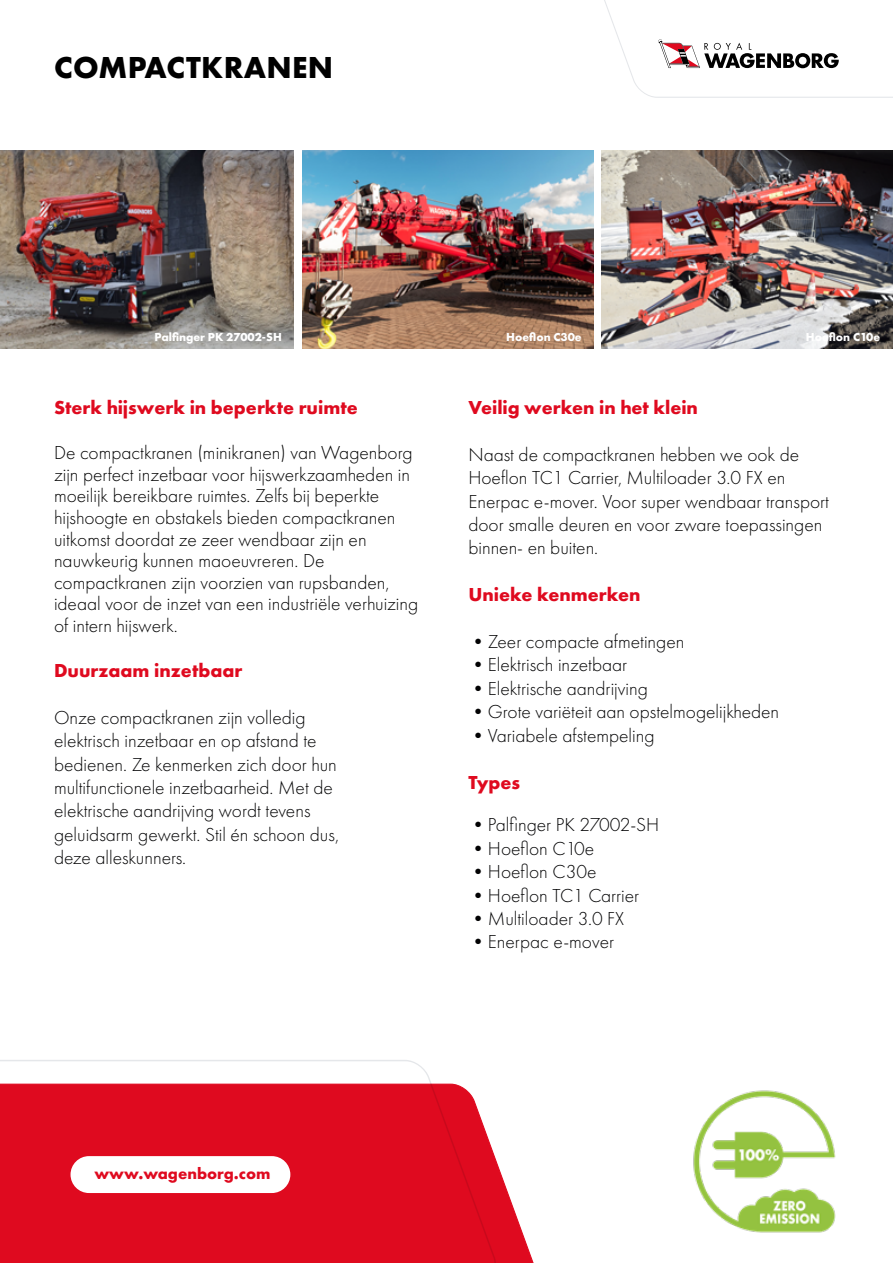
<style>
.page{position:relative;width:893px;height:1263px;background:#fff}
.page>*{position:absolute;margin:0;border:0;box-sizing:border-box;transform-origin:0 0}
.t1{font:700 31.5px "Futura PT";letter-spacing:.01em;color:#000}
.t2{font:300 19.5px/21.6px "Futura PT";color:#000}
.t3{font:300 19.5px/23.4px "Futura PT";color:#020203}
.t4{font:700 19.5px "Futura PT";color:#df0a1f}
.t5{font:700 16.5px "Futura PT";color:#df0a1f}
.t6{font:700 12px "Futura PT";color:#fff}
</style>
<div class="page">
<svg style="left:604px;top:0;width:289px;height:98px"></svg>
<div style="left:630px;top:39px;width:28px;height:29px;background:#fff"></div>
<div style="left:658px;top:68px;width:29px;height:29px;background:#fff"></div>
<svg style="left:502px;top:1176px;width:32px;height:87px"></svg>
<svg style="left:0;top:1060px;width:502px;height:203px;background:#e32d3f"></svg>
<div style="left:71px;top:1156px;width:219px;height:37px;background:#fff;border-radius:18px"></div>
<img style="left:693px;top:1090px;width:143px;height:143px">
<img style="left:0;top:151px;width:293px;height:198px">
<img style="left:302px;top:151px;width:291px;height:198px">
<img style="left:602px;top:151px;width:291px;height:198px">
<h1 class="t1" style="left:54px;top:47px;width:280px">COMPACTKRANEN</h1>
<p class="t6" style="left:154px;top:329px;width:129px">Palfinger PK 27002-SH</p>
<p class="t6" style="left:506px;top:329px;width:77px">Hoeflon C30e</p>
<p class="t6" style="left:806px;top:329px;width:76px">Hoeflon C10e</p>
<p class="t4" style="left:54px;top:395px;width:305px">Sterk hijswerk in beperkte ruimte</p>
<p class="t2" style="left:54px;top:442px;width:366px">De compactkranen (minikranen) van Wagenborg zijn perfect inzetbaar voor hijswerkzaamheden in moeilijk bereikbare ruimtes. Zelfs bij beperkte hijshoogte en obstakels bieden compactkranen uitkomst doordat ze zeer wendbaar zijn en nauwkeurig kunnen maoeuvreren. De compactkranen zijn voorzien van rupsbanden, ideaal voor de inzet van een industriële verhuizing of intern hijswerk.</p>
<p class="t4" style="left:54px;top:658px;width:190px">Duurzaam inzetbaar</p>
<p class="t3" style="left:54px;top:706px;width:286px">Onze compactkranen zijn volledig elektrisch inzetbaar en op afstand te bedienen. Ze kenmerken zich door hun multifunctionele inzetbaarheid. Met de elektrische aandrijving wordt tevens geluidsarm gewerkt. Stil én schoon dus, deze alleskunners.</p>
<p class="t4" style="left:468px;top:395px;width:231px">Veilig werken in het klein</p>
<p class="t2" style="left:468px;top:443px;width:362px;line-height:23.4px">Naast de compactkranen hebben we ook de Hoeflon TC1 Carrier, Multiloader 3.0 FX en Enerpac e-mover. Voor super wendbaar transport door smalle deuren en voor zware toepassingen binnen- en buiten.</p>
<p class="t4" style="left:468px;top:582px;width:174px">Unieke kenmerken</p>
<p class="t3" style="left:468px;top:630px;width:218px">•Zeer compacte afmetingen</p>
<p class="t3" style="left:468px;top:653px;width:160px">•Elektrisch inzetbaar</p>
<p class="t3" style="left:468px;top:677px;width:181px">•Elektrische aandrijving</p>
<p class="t3" style="left:468px;top:700px;width:312px">•Grote variëteit aan opstelmogelijkheden</p>
<p class="t3" style="left:468px;top:724px;width:188px">•Variabele afstempeling</p>
<p class="t4" style="left:468px;top:769px;width:53px">Types</p>
<p class="t3" style="left:468px;top:813px;width:192px">•Palfinger PK 27002-SH</p>
<p class="t3" style="left:468px;top:837px;width:127px">•Hoeflon C10e</p>
<p class="t3" style="left:468px;top:860px;width:130px">•Hoeflon C30e</p>
<p class="t3" style="left:468px;top:883px;width:172px">•Hoeflon TC1 Carrier</p>
<p class="t3" style="left:468px;top:907px;width:157px">•Multiloader 3.0 FX</p>
<p class="t3" style="left:468px;top:930px;width:147px">•Enerpac e-mover</p>
<p class="t5" style="left:94px;top:1163px;width:178px">www.wagenborg.com</p>
</div>
